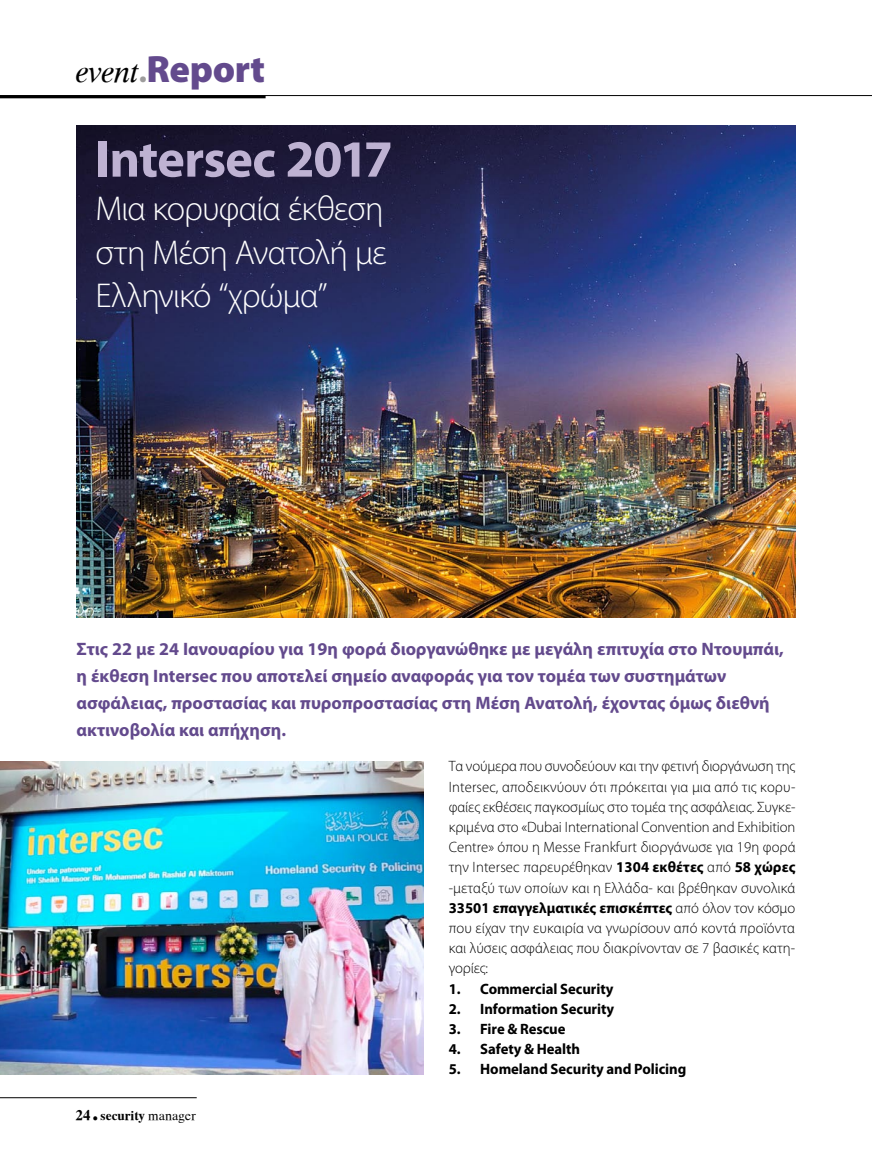
<style>
.page{position:relative;width:872px;height:1149px;background:#fff}
.page>*{position:absolute;margin:0;border:0;box-sizing:border-box;transform-origin:0 0}
.t1{font:700 52.5px "Myriad Pro";letter-spacing:-.02em;color:#beb2d2}
.t2{font:900 38.1px "Myriad Pro";letter-spacing:-.01em;color:#634a8d}
.t3{font:300 34.5px/43.5px "Myriad Pro";letter-spacing:-.025em;color:#fff;text-align:justify}
.t4{font:700 18px/27px "Myriad Pro";color:#634a8d}
.t5{font:300 15px/20.2px "Myriad Pro";letter-spacing:.005em;color:#000;text-align:justify}
.t6{font:700 15px "Myriad Pro";letter-spacing:-.005em;color:#000}
.t7{font:13.5px "UB Times Bold";color:#000}
.s1{font-family:"UB Times Italic";font-weight:400;font-size:31.5px;color:#000}
.s2{font-size:28.2px;color:#9d9c9c}
.s3{font-size:15px}
.s4{font-size:24px}
.s5{font-family:"UB Times"}
.s6{font-weight:700}
</style>
<div class="page">
<img style="left:77px;top:125px;width:718px;height:492px">
<img style="left:0;top:761px;width:423px;height:313px">
<hr style="left:0;top:1097px;width:197px;height:1px;background:#000">
<hr style="left:0;top:95px;width:872px;height:1px;background:#000">
<hr style="left:0;top:95px;width:265px;height:3px;background:#000">
<h2 class="t2" style="left:77px;top:44px;width:190px"><span class="s1">event</span><span class="s2">.</span>Report</h2>
<h1 class="t1" style="left:95px;top:125px;width:299px">Intersec 2017</h1>
<h3 class="t3" style="left:95px;top:186px;width:293px">Μια κορυφαία έκθεση στη Μέση Ανατολή με Ελληνικό “χρώμα”</h3>
<p class="t4" style="left:77px;top:635px;width:709px">Στις 22 με 24 Ιανουαρίου για 19η φορά διοργανώθηκε με μεγάλη επιτυχία στο Ντουμπάι, η έκθεση Intersec που αποτελεί σημείο αναφοράς για τον τομέα των συστημάτων ασφάλειας, προστασίας και πυροπροστασίας στη Μέση Ανατολή, έχοντας όμως διεθνή ακτινοβολία και απήχηση.</p>
<p class="t7" style="left:76px;top:1107px;width:122px"><span class="s3">24</span> <span class="s4">.</span> security <span class="s5">manager</span></p>
<p class="t5" style="left:449px;top:756px;width:348px">Τα νούμερα που συνοδεύουν και την φετινή διοργάνωση της Intersec, αποδεικνύουν ότι πρόκειται για μια από τις κορυ&shy;φαίες εκθέσεις παγκοσμίως στο τομέα της ασφάλειας. Συγκε&shy;κριμένα στο «Dubai International Convention and Exhibition Centre» όπου η Messe Frankfurt διοργάνωσε για 19η φορά την Intersec παρευρέθηκαν <span class="s6">1304 εκθέτες</span> από <span class="s6">58 χώρες </span>-μεταξύ των οποίων και η Ελλάδα- και βρέθηκαν συνολικά <span class="s6">33501 επαγγελματικές επισκέπτες</span> από όλον τον κόσμο που είχαν την ευκαιρία να γνωρίσουν από κοντά προϊόντα και λύσεις ασφάλειας που διακρίνονταν σε 7 βασικές κατη&shy;γορίες:</p>
<p class="t6" style="left:449px;top:978px;width:166px">1. Commercial Security</p>
<p class="t6" style="left:449px;top:998px;width:167px">2. Information Security</p>
<p class="t6" style="left:449px;top:1018px;width:118px">3. Fire &amp; Rescue</p>
<p class="t6" style="left:449px;top:1038px;width:133px">4. Safety &amp; Health</p>
<p class="t6" style="left:449px;top:1059px;width:239px">5. Homeland Security and Policing</p>
</div>
